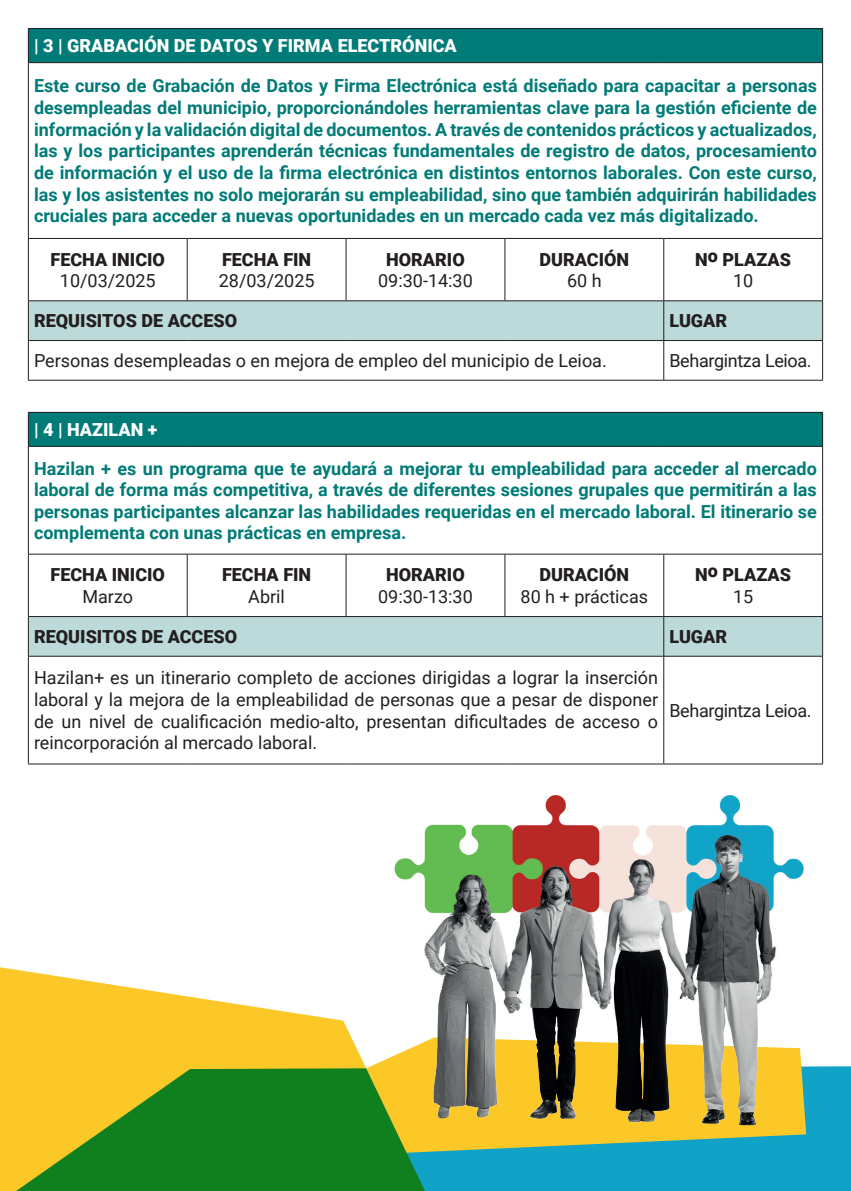
<style>
.page{position:relative;width:851px;height:1191px;background:#fff}
.page>*{position:absolute;margin:0;border:0;box-sizing:border-box;transform-origin:0 0}
.t1{font:700 18px/21.6px "Roboto";color:#007b77;text-align:justify}
.t2{font:18px/21.6px "Roboto";color:#231f20;text-align:justify}
.t3{font:900 18px "Roboto";color:#231f20}
.t4{font:900 18px "Roboto";color:#fff}
.t5{font:18px "Roboto";letter-spacing:-.02em;color:#231f20}
</style>
<div class="page">
<div style="left:28px;top:29px;width:794px;height:34px;background:#007b77"></div>
<svg style="left:29px;top:63px;width:793px;height:175px"></svg>
<svg style="left:29px;top:239px;width:793px;height:141px"></svg>
<div style="left:29px;top:301px;width:793px;height:39px;background:#bcdada"></div>
<hr style="left:28px;top:28px;width:159px;height:1px;background:#231f20">
<hr style="left:28px;top:29px;width:1px;height:33px;background:#231f20">
<hr style="left:187px;top:28px;width:159px;height:1px;background:#231f20">
<hr style="left:346px;top:28px;width:159px;height:1px;background:#231f20">
<hr style="left:505px;top:28px;width:158px;height:1px;background:#231f20">
<hr style="left:663px;top:28px;width:159px;height:1px;background:#231f20">
<hr style="left:822px;top:29px;width:1px;height:33px;background:#231f20">
<hr style="left:28px;top:62px;width:159px;height:1px;background:#231f20">
<hr style="left:28px;top:63px;width:1px;height:175px;background:#231f20">
<hr style="left:187px;top:62px;width:159px;height:1px;background:#231f20">
<hr style="left:346px;top:62px;width:159px;height:1px;background:#231f20">
<hr style="left:505px;top:62px;width:158px;height:1px;background:#231f20">
<hr style="left:663px;top:62px;width:159px;height:1px;background:#231f20">
<hr style="left:822px;top:63px;width:1px;height:175px;background:#231f20">
<hr style="left:28px;top:238px;width:159px;height:1px;background:#231f20">
<hr style="left:28px;top:239px;width:1px;height:61px;background:#231f20">
<hr style="left:187px;top:238px;width:159px;height:1px;background:#231f20">
<hr style="left:187px;top:239px;width:1px;height:61px;background:#231f20">
<hr style="left:346px;top:238px;width:159px;height:1px;background:#231f20">
<hr style="left:345px;top:239px;width:1px;height:61px;background:#231f20">
<hr style="left:505px;top:238px;width:158px;height:1px;background:#231f20">
<hr style="left:504px;top:239px;width:1px;height:61px;background:#231f20">
<hr style="left:663px;top:238px;width:159px;height:1px;background:#231f20">
<hr style="left:663px;top:239px;width:1px;height:61px;background:#231f20">
<hr style="left:822px;top:239px;width:1px;height:61px;background:#231f20">
<hr style="left:28px;top:300px;width:159px;height:1px;background:#231f20">
<hr style="left:28px;top:301px;width:1px;height:39px;background:#231f20">
<hr style="left:187px;top:300px;width:159px;height:1px;background:#231f20">
<hr style="left:346px;top:300px;width:159px;height:1px;background:#231f20">
<hr style="left:663px;top:301px;width:1px;height:39px;background:#231f20">
<hr style="left:822px;top:301px;width:1px;height:39px;background:#231f20">
<hr style="left:28px;top:340px;width:159px;height:1px;background:#231f20">
<hr style="left:28px;top:341px;width:1px;height:39px;background:#231f20">
<hr style="left:187px;top:340px;width:159px;height:1px;background:#231f20">
<hr style="left:346px;top:340px;width:159px;height:1px;background:#231f20">
<hr style="left:505px;top:340px;width:158px;height:1px;background:#231f20">
<hr style="left:663px;top:341px;width:1px;height:39px;background:#231f20">
<hr style="left:822px;top:341px;width:1px;height:39px;background:#231f20">
<hr style="left:28px;top:380px;width:159px;height:1px;background:#231f20">
<hr style="left:187px;top:380px;width:159px;height:1px;background:#231f20">
<hr style="left:346px;top:380px;width:159px;height:1px;background:#231f20">
<hr style="left:505px;top:380px;width:158px;height:1px;background:#231f20">
<hr style="left:663px;top:380px;width:159px;height:1px;background:#231f20">
<hr style="left:505px;top:300px;width:158px;height:1px;background:#231f20">
<hr style="left:663px;top:300px;width:159px;height:1px;background:#231f20">
<hr style="left:663px;top:340px;width:159px;height:1px;background:#231f20">
<div style="left:28px;top:412px;width:794px;height:34px;background:#007b77"></div>
<div style="left:29px;top:617px;width:793px;height:39px;background:#bcdada"></div>
<hr style="left:28px;top:412px;width:159px;height:1px;background:#231f20">
<hr style="left:28px;top:412px;width:1px;height:34px;background:#231f20">
<hr style="left:187px;top:412px;width:159px;height:1px;background:#231f20">
<hr style="left:346px;top:412px;width:159px;height:1px;background:#231f20">
<hr style="left:505px;top:412px;width:158px;height:1px;background:#231f20">
<hr style="left:663px;top:412px;width:159px;height:1px;background:#231f20">
<hr style="left:822px;top:412px;width:1px;height:34px;background:#231f20">
<hr style="left:28px;top:446px;width:159px;height:1px;background:#231f20">
<hr style="left:28px;top:446px;width:1px;height:108px;background:#231f20">
<hr style="left:187px;top:446px;width:159px;height:1px;background:#231f20">
<hr style="left:346px;top:446px;width:159px;height:1px;background:#231f20">
<hr style="left:505px;top:446px;width:158px;height:1px;background:#231f20">
<hr style="left:663px;top:446px;width:159px;height:1px;background:#231f20">
<hr style="left:822px;top:446px;width:1px;height:108px;background:#231f20">
<hr style="left:28px;top:554px;width:159px;height:1px;background:#231f20">
<hr style="left:28px;top:554px;width:1px;height:62px;background:#231f20">
<hr style="left:187px;top:554px;width:159px;height:1px;background:#231f20">
<hr style="left:187px;top:554px;width:1px;height:62px;background:#231f20">
<hr style="left:346px;top:554px;width:159px;height:1px;background:#231f20">
<hr style="left:345px;top:554px;width:1px;height:62px;background:#231f20">
<hr style="left:505px;top:554px;width:158px;height:1px;background:#231f20">
<hr style="left:504px;top:554px;width:1px;height:62px;background:#231f20">
<hr style="left:663px;top:554px;width:159px;height:1px;background:#231f20">
<hr style="left:663px;top:554px;width:1px;height:62px;background:#231f20">
<hr style="left:822px;top:554px;width:1px;height:62px;background:#231f20">
<hr style="left:28px;top:616px;width:159px;height:1px;background:#231f20">
<hr style="left:28px;top:617px;width:1px;height:39px;background:#231f20">
<hr style="left:187px;top:616px;width:159px;height:1px;background:#231f20">
<hr style="left:346px;top:616px;width:159px;height:1px;background:#231f20">
<hr style="left:663px;top:617px;width:1px;height:39px;background:#231f20">
<hr style="left:822px;top:617px;width:1px;height:39px;background:#231f20">
<hr style="left:28px;top:656px;width:159px;height:1px;background:#231f20">
<hr style="left:28px;top:656px;width:1px;height:107px;background:#231f20">
<hr style="left:187px;top:656px;width:159px;height:1px;background:#231f20">
<hr style="left:346px;top:656px;width:159px;height:1px;background:#231f20">
<hr style="left:505px;top:656px;width:158px;height:1px;background:#231f20">
<hr style="left:663px;top:656px;width:1px;height:107px;background:#231f20">
<hr style="left:822px;top:656px;width:1px;height:107px;background:#231f20">
<hr style="left:28px;top:763px;width:159px;height:1px;background:#231f20">
<hr style="left:187px;top:763px;width:159px;height:1px;background:#231f20">
<hr style="left:346px;top:763px;width:159px;height:1px;background:#231f20">
<hr style="left:505px;top:763px;width:158px;height:1px;background:#231f20">
<hr style="left:663px;top:763px;width:159px;height:1px;background:#231f20">
<hr style="left:505px;top:616px;width:158px;height:1px;background:#231f20">
<hr style="left:663px;top:616px;width:159px;height:1px;background:#231f20">
<hr style="left:663px;top:656px;width:159px;height:1px;background:#231f20">
<div style="left:445px;top:1066px;width:405px;height:125px;background:#11a3c7"></div>
<svg style="left:445px;top:1130px;width:361px;height:22px;background:#97b86a"></svg>
<img style="left:394px;top:795px;width:428px;height:335px">
<svg style="left:0;top:967px;width:445px;height:224px"></svg>
<p class="t4" style="left:34px;top:33px;width:424px">| 3 | GRABACIÓN DE DATOS Y FIRMA ELECTRÓNICA</p>
<p class="t1" style="left:34px;top:75px;width:784px">Este curso de Grabación de Datos y Firma Electrónica está diseñado para capacitar a personas desempleadas del municipio, proporcionándoles herramientas clave para la gestión eficiente de información y la validación digital de documentos. A través de contenidos prácticos y actualizados, las y los participantes aprenderán técnicas fundamentales de registro de datos, procesamiento de información y el uso de la firma electrónica en distintos entornos laborales. Con este curso, las y los asistentes no solo mejorarán su empleabilidad, sino que también adquirirán habilidades cruciales para acceder a nuevas oportunidades en un mercado cada vez más digitalizado.</p>
<p class="t3" style="left:50px;top:246px;width:116px">FECHA INICIO</p>
<p class="t2" style="left:60px;top:269px;width:97px">10/03/2025</p>
<p class="t3" style="left:539px;top:246px;width:91px">DURACIÓN</p>
<p class="t2" style="left:567px;top:269px;width:36px">60 h</p>
<p class="t3" style="left:695px;top:246px;width:97px">No PLAZAS</p>
<p class="t2" style="left:733px;top:269px;width:22px">10</p>
<p class="t3" style="left:222px;top:246px;width:91px">FECHA FIN</p>
<p class="t2" style="left:219px;top:269px;width:97px">28/03/2025</p>
<p class="t3" style="left:386px;top:246px;width:80px">HORARIO</p>
<p class="t2" style="left:378px;top:269px;width:96px">09:30-14:30</p>
<p class="t3" style="left:34px;top:308px;width:205px">REQUISITOS DE ACCESO</p>
<p class="t3" style="left:669px;top:308px;width:59px">LUGAR</p>
<p class="t2" style="left:34px;top:349px;width:574px">Personas desempleadas o en mejora de empleo del municipio de Leioa.</p>
<p class="t5" style="left:669px;top:348px;width:144px">Behargintza Leioa.</p>
<p class="t4" style="left:34px;top:417px;width:125px">| 4 | HAZILAN +</p>
<p class="t1" style="left:34px;top:457px;width:784px">Hazilan + es un programa que te ayudará a mejorar tu empleabilidad para acceder al mercado laboral de forma más competitiva, a través de diferentes sesiones grupales que permitirán a las personas participantes alcanzar las habilidades requeridas en el mercado laboral. El itinerario se complementa con unas prácticas en empresa.</p>
<p class="t3" style="left:50px;top:562px;width:116px">FECHA INICIO</p>
<p class="t2" style="left:82px;top:585px;width:52px">Marzo</p>
<p class="t3" style="left:539px;top:562px;width:91px">DURACIÓN</p>
<p class="t2" style="left:520px;top:585px;width:129px">80 h + prácticas</p>
<p class="t3" style="left:695px;top:562px;width:97px">No PLAZAS</p>
<p class="t2" style="left:733px;top:585px;width:22px">15</p>
<p class="t3" style="left:222px;top:562px;width:91px">FECHA FIN</p>
<p class="t2" style="left:248px;top:585px;width:38px">Abril</p>
<p class="t3" style="left:386px;top:562px;width:80px">HORARIO</p>
<p class="t2" style="left:378px;top:585px;width:96px">09:30-13:30</p>
<p class="t3" style="left:34px;top:624px;width:205px">REQUISITOS DE ACCESO</p>
<p class="t3" style="left:669px;top:624px;width:59px">LUGAR</p>
<p class="t2" style="left:34px;top:666px;width:625px">Hazilan+ es un itinerario completo de acciones dirigidas a lograr la inserción laboral y la mejora de la empleabilidad de personas que a pesar de disponer de un nivel de cualificación medio-alto, presentan dificultades de acceso o reincorporación al mercado laboral.</p>
<p class="t5" style="left:669px;top:698px;width:144px">Behargintza Leioa.</p>
</div>
